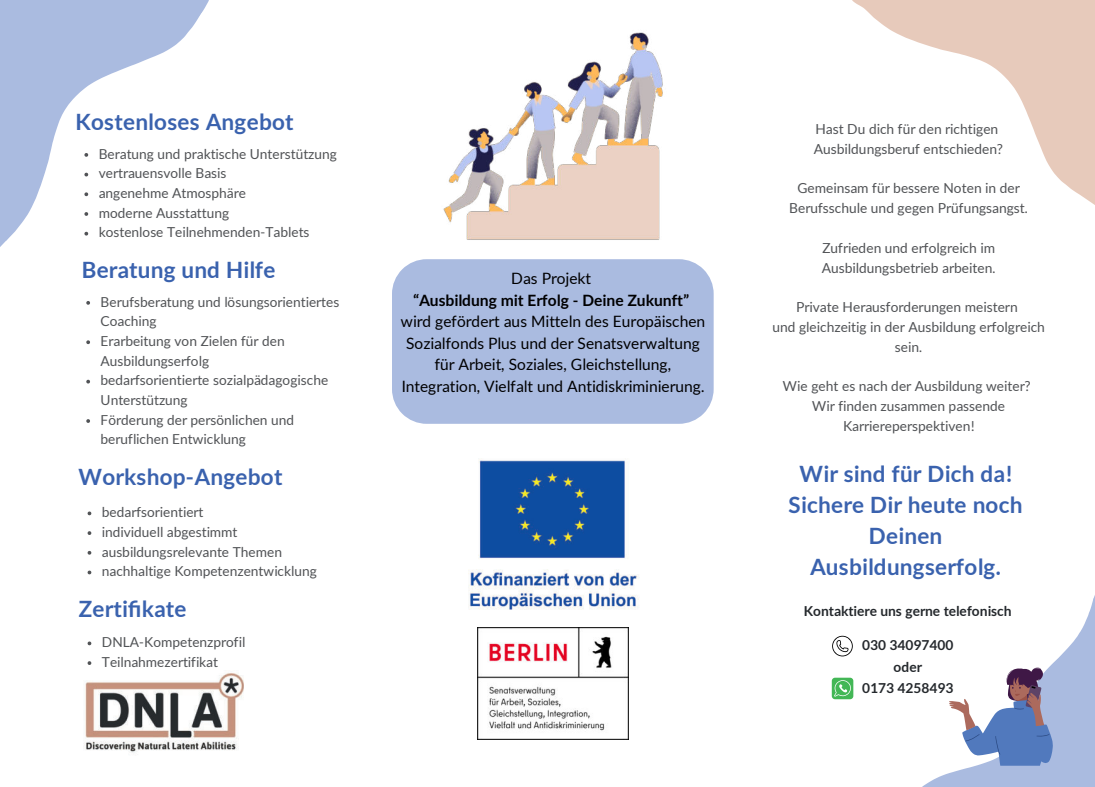
<style>
.page{position:relative;width:1095px;height:787px;background:#fff}
.page>*{position:absolute;margin:0;border:0;box-sizing:border-box;transform-origin:0 0}
.t1{font:700 22.5px/31px "Lato";letter-spacing:.01em;color:#3a62ae;text-align:center}
.t2{font:15.62px/21.6px "Lato";color:#000001;text-align:center}
.t3{font:700 15.62px "Lato";letter-spacing:-.005em;color:#000001}
.t4{font:13.75px/19.8px "Lato";color:#515356}
.t5{font:700 13.75px/21.6px "Lato";color:#24282c;text-align:center}
</style>
<div class="page">
<svg style="left:88px;top:511px;width:3px;height:4px"></svg>
<svg style="left:88px;top:531px;width:3px;height:4px"></svg>
<svg style="left:88px;top:570px;width:3px;height:4px"></svg>
<svg style="left:86px;top:301px;width:4px;height:4px"></svg>
<svg style="left:86px;top:340px;width:4px;height:4px"></svg>
<svg style="left:86px;top:380px;width:4px;height:3px"></svg>
<svg style="left:86px;top:419px;width:4px;height:4px"></svg>
<img style="left:84px;top:673px;width:159px;height:80px">
<svg style="left:88px;top:641px;width:3px;height:4px"></svg>
<svg style="left:88px;top:661px;width:3px;height:4px"></svg>
<div style="left:392px;top:259px;width:321px;height:165px;background:#aabbe0"></div>
<svg style="left:922px;top:596px;width:173px;height:191px"></svg>
<svg style="left:832px;top:635px;width:21px;height:21px"></svg>
<svg style="left:832px;top:677px;width:21px;height:22px"></svg>
<img style="left:468px;top:458px;width:171px;height:152px">
<img style="left:477px;top:627px;width:151px;height:112px">
<svg style="left:0;top:0;width:209px;height:247px"></svg>
<svg style="left:852px;top:0;width:243px;height:205px"></svg>
<img style="left:422px;top:32px;width:285px;height:268px">
<h1 class="t1" style="left:75px;top:108px;width:220px">Kostenloses Angebot</h1>
<p class="t4" style="left:99px;top:145px;width:240px">Beratung und praktische Unterst¸tzung vertrauensvolle Basis<br>angenehme Atmosph‰re<br>moderne Ausstattung<br>kostenlose Teilnehmenden-Tablets</p>
<h1 class="t1" style="left:82px;top:255px;width:195px">Beratung und Hilfe</h1>
<p class="t4" style="left:101px;top:293px;width:240px">Berufsberatung und lˆsungsorientiertes<br>Coaching<br>Erarbeitung von Zielen f¸r den<br>Ausbildungserfolg<br>bedarfsorientierte sozialp‰dagogische<br>Unterst¸tzung<br>Fˆrderung der persˆnlichen und beruflichen Entwicklung</p>
<h1 class="t1" style="left:79px;top:462px;width:206px">Workshop-Angebot</h1>
<p class="t4" style="left:102px;top:503px;width:216px">bedarfsorientiert<br>individuell abgestimmt ausbildungsrelevante Themen nachhaltige Kompetenzentwicklung</p>
<h1 class="t1" style="left:79px;top:594px;width:110px">Zertifikate</h1>
<p class="t4" style="left:102px;top:633px;width:145px">DNLA-Kompetenzprofil<br>Teilnahmezertifikat</p>
<p class="t2" style="left:511px;top:269px;width:82px">Das Projekt</p>
<p class="t3" style="left:413px;top:293px;width:278px">ìAusbildung mit Erfolg - Deine Zukunftî</p>
<p class="t2" style="left:401px;top:312px;width:306px">wird gefˆrdert aus Mitteln des Europ‰ischen Sozialfonds Plus und der Senatsverwaltung f¸r Arbeit, Soziales, Gleichstellung, Integration, Vielfalt und Antidiskriminierung.</p>
<p class="t4" style="left:814px;top:120px;width:190px">Hast Du dich f¸r den richtigen<br>Ausbildungsberuf entschieden?</p>
<p class="t4" style="left:789px;top:180px;width:240px;text-align:center">Gemeinsam f¸r bessere Noten in der<br>Berufsschule und gegen Pr¸fungsangst.</p>
<p class="t4" style="left:822px;top:239px;width:175px">Zufrieden und erfolgreich im<br>Ausbildungsbetrieb arbeiten.</p>
<p class="t4" style="left:772px;top:298px;width:274px;text-align:center">Private Herausforderungen meistern<br>und gleichzeitig in der Ausbildung erfolgreich sein.</p>
<p class="t4" style="left:783px;top:377px;width:249px;text-align:center">Wie geht es nach der Ausbildung weiter?<br>Wir finden zusammen passende<br>Karriereperspektiven!</p>
<h1 class="t1" style="left:788px;top:459px;width:236px">Wir sind f¸r Dich da!<br>Sichere Dir heute noch<br>Deinen<br>Ausbildungserfolg.</h1>
<p class="t5" style="left:804px;top:600px;width:209px">Kontaktiere uns gerne telefonisch</p>
<p class="t5" style="left:862px;top:635px;width:93px">030 34097400 oder<br>0173 4258493</p>
</div>
